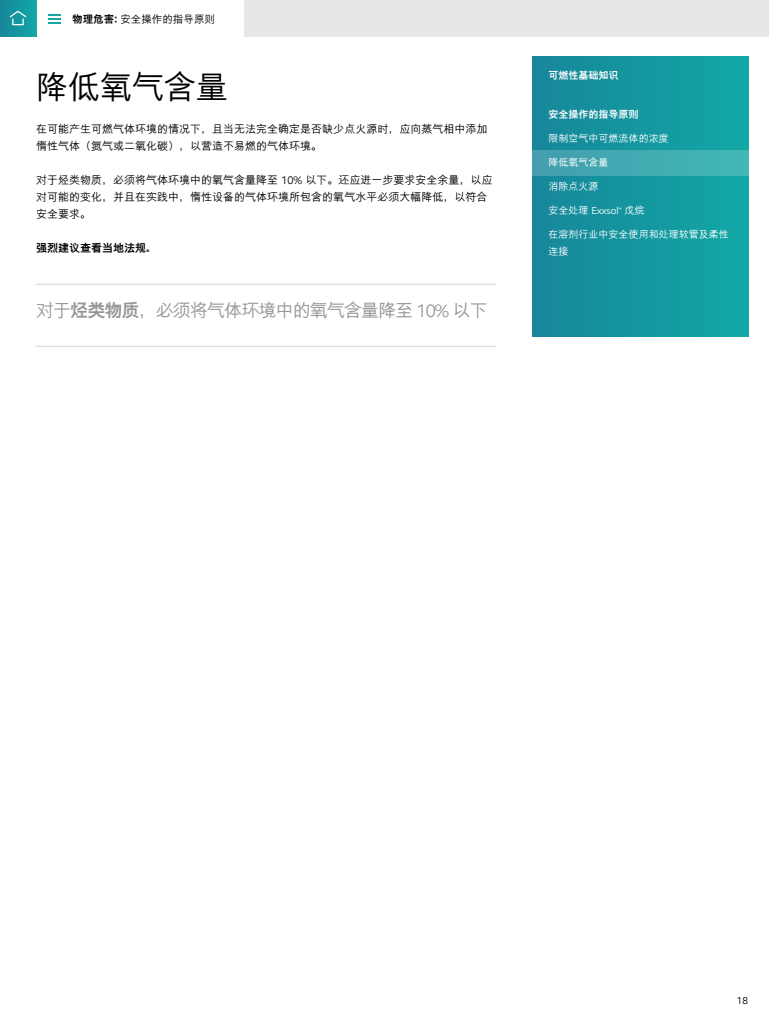
<style>
.page{position:relative;width:769px;height:1024px;background:#fff}
.page>*{position:absolute;margin:0;border:0;box-sizing:border-box;transform-origin:0 0}
.t1{font:500 32px "M Hei PRC";color:#000}
.t2{font:500 18px "M Hei PRC";letter-spacing:-.05em;color:#939598}
.t3{font:500 11px/17px "M Hei PRC";color:#000}
.t4{font:800 11px "M Hei PRC";color:#000}
.t5{font:500 10.5px "M Hei PRC";color:#000}
.t6{font:500 10px/17px "M Hei PRC";color:#fff}
.t7{font:800 10px "M Hei PRC";color:#fff}
.t8{font:10px "E Mprint";color:#fff}
.t9{font:10px "E Mprint";color:#000}
.s1{font-weight:800}
.s2{font-family:"E Mprint";font-weight:400}
.s3{font-family:"M Hei PRC";font-weight:500}
</style>
<div class="page">
<div style="left:532px;top:96px;width:216px;height:240px;background:linear-gradient(to right,#17869a,#12a7a6)"></div>
<div style="left:155px;top:0;width:613px;height:36px;background:#e6e7e8"></div>
<div style="left:36px;top:0;width:207px;height:41px;background:#fff"></div>
<svg style="left:48px;top:14px;width:12px;height:10px"></svg>
<div style="left:532px;top:56px;width:216px;height:38px;background:linear-gradient(to right,#17869a,#12a7a6)"></div>
<div style="left:0;top:0;width:36px;height:36px;background:linear-gradient(to right,#17879a,#12a6a5)"></div>
<div style="left:12px;top:18px;width:12px;height:7px;border:1px solid #fff"></div>
<svg style="left:9px;top:10px;width:18px;height:8px"></svg>
<div style="left:532px;top:150px;width:216px;height:25px;background:linear-gradient(to right,#449dae,#40b8b7)"></div>
<hr style="left:36px;top:346px;width:460px;height:1px;background:#d1d3d4">
<hr style="left:36px;top:284px;width:460px;height:1px;background:#d1d3d4">
<p class="t5" style="left:72px;top:13px;width:144px"><span class="s1">物理危害:</span> 安全操作的指导原则</p>
<h1 class="t1" style="left:36px;top:70px;width:193px">降低氧气含量</h1>
<p class="t3" style="left:36px;top:120px;width:452px">在可能产生可燃气体环境的情况下，且当无法完全确定是否缺少点火源时，应向蒸气相中添加惰性气体（氮气或二氧化碳），以营造不易燃的气体环境。</p>
<p class="t3" style="left:36px;top:171px;width:458px">对于烃类物质，必须将气体环境中的氧气含量降至 <span class="s2">10%</span> 以下。还应进一步要求安全余量，以应对可能的变化，并且在实践中，惰性设备的气体环境所包含的氧气水平必须大幅降低，以符合安全要求。</p>
<p class="t4" style="left:36px;top:241px;width:122px">强烈建议查看当地法规。</p>
<h2 class="t2" style="left:36px;top:300px;width:453px">对于<span class="s1">烃类物质</span>，必须将气体环境中的氧气含量降至 <span class="s2">10%</span> 以下</h2>
<p class="t7" style="left:548px;top:69px;width:74px">可燃性基础知识 »</p>
<p class="t7" style="left:548px;top:109px;width:94px">安全操作的指导原则 »</p>
<p class="t6" style="left:548px;top:130px;width:121px">限制空气中可燃流体的浓度</p>
<p class="t6" style="left:548px;top:154px;width:61px">降低氧气含量</p>
<p class="t6" style="left:548px;top:178px;width:51px">消除点火源</p>
<p class="t8" style="left:548px;top:205px;width:97px"><span class="s3">安全处理</span> Exxsol™ <span class="s3">戊烷</span></p>
<p class="t6" style="left:548px;top:226px;width:181px">在溶剂行业中安全使用和处理软管及柔性连接</p>
<p class="t9" style="left:736px;top:994px;width:13px">18</p>
</div>
